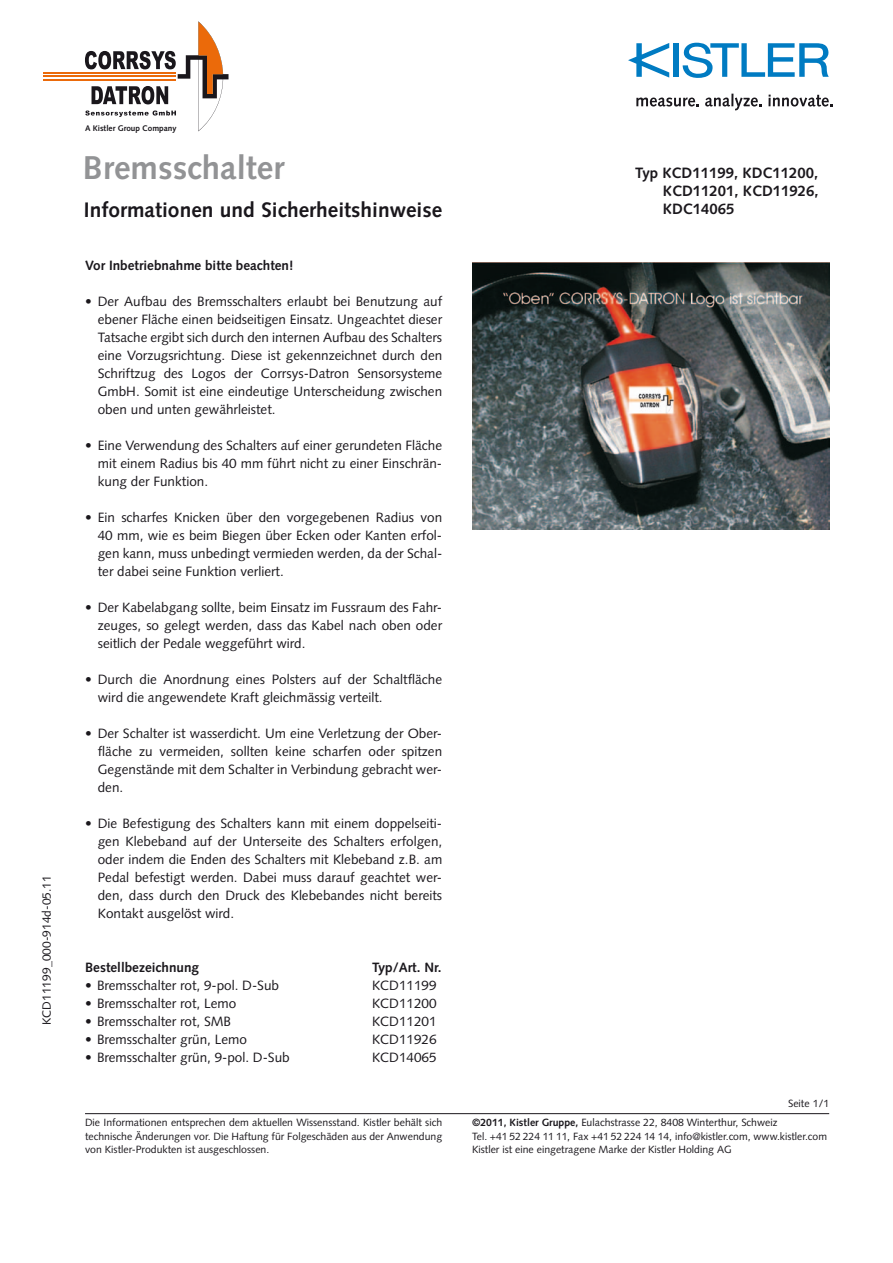
<style>
.page{position:relative;width:893px;height:1263px;background:#fff}
.page>*{position:absolute;margin:0;border:0;box-sizing:border-box;transform-origin:0 0}
.t1{font:700 33px "Syntax LT Std";color:#929395}
.t2{font:700 21px "Syntax LT Std";color:#1a171c}
.t3{font:700 15px/18px "Syntax LT Std";color:#1a171c;text-align:justify}
.t4{font:13.5px/18px "Syntax LT Std";color:#1a171c;text-align:justify}
.t5{font:700 13.5px "Syntax LT Std";color:#1a171c}
.t6{font:12px "Syntax LT Std";color:#1a171c}
.t7{font:10.5px/13.5px "Syntax LT Std";color:#1a171c}
.t8{font:700 8.25px "Syntax LT Std";color:#1a171c}
.s1{font-weight:700}
</style>
<div class="page">
<hr style="left:85px;top:1113px;width:744px;height:1px;background:#1a171c">
<div style="left:673px;top:43px;width:6px;height:34px;background:#007bc2"></div>
<svg style="left:683px;top:43px;width:146px;height:35px"></svg>
<svg style="left:628px;top:43px;width:41px;height:35px"></svg>
<svg style="left:636px;top:98px;width:63px;height:9px"></svg>
<svg style="left:705px;top:94px;width:57px;height:16px"></svg>
<svg style="left:768px;top:95px;width:65px;height:12px"></svg>
<hr style="left:43px;top:73px;width:133px;height:1px;background:#eb6a0a">
<hr style="left:43px;top:76px;width:133px;height:1px;background:#eb6a0a">
<hr style="left:43px;top:79px;width:133px;height:2px;background:#eb6a0a">
<svg style="left:85px;top:21px;width:144px;height:110px"></svg>
<img style="left:472px;top:262px;width:357px;height:267px">
<p class="t6" style="left:39px;top:1025px;width:151px;rotate:-90deg">KCD11199_000-914d-05.11</p>
<p class="t8" style="left:85px;top:123px;width:93px">A Kistler Group Company</p>
<h1 class="t1" style="left:83px;top:149px;width:203px">Bremsschalter</h1>
<h2 class="t2" style="left:84px;top:197px;width:360px">Informationen und Sicherheitshinweise</h2>
<p class="t5" style="left:85px;top:258px;width:210px">Vor Inbetriebnahme bitte beachten!</p>
<p class="t4" style="left:98px;top:292px;width:346px;text-indent:-13px">• Der Aufbau des Bremsschalters erlaubt bei Benutzung auf ebener Fläche einen beidseitigen Einsatz. Ungeachtet dieser Tatsache ergibt sich durch den internen Aufbau des Schalters eine Vorzugsrichtung. Diese ist gekennzeichnet durch den Schriftzug des Logos der Corrsys-Datron Sensorsysteme GmbH. Somit ist eine eindeutige Unterscheidung zwischen oben und unten gewährleistet.</p>
<p class="t4" style="left:98px;top:436px;width:346px;text-indent:-13px">• Eine Verwendung des Schalters auf einer gerundeten Fläche mit einem Radius bis 40 mm führt nicht zu einer Einschrän&shy;kung der Funktion.</p>
<p class="t4" style="left:98px;top:508px;width:346px;text-indent:-13px">• Ein scharfes Knicken über den vorgegebenen Radius von 40 mm, wie es beim Biegen über Ecken oder Kanten erfol&shy;gen kann, muss unbedingt vermieden werden, da der Schal&shy;ter dabei seine Funktion verliert.</p>
<p class="t4" style="left:98px;top:598px;width:346px;text-align:left;text-indent:-13px">• Der Kabelabgang sollte, beim Einsatz im Fussraum des Fahr&shy;zeuges, so gelegt werden, dass das Kabel nach oben oder seitlich der Pedale weggeführt wird.</p>
<p class="t4" style="left:98px;top:670px;width:346px;text-indent:-13px">• Durch die Anordnung eines Polsters auf der Schaltfläche wird die angewendete Kraft gleichmässig verteilt.</p>
<p class="t4" style="left:98px;top:724px;width:346px;text-align:left;text-indent:-13px">• Der Schalter ist wasserdicht. Um eine Verletzung der Ober&shy;fläche zu vermeiden, sollten keine scharfen oder spitzen Gegenstände mit dem Schalter in Verbindung gebracht wer&shy;den.</p>
<p class="t4" style="left:98px;top:814px;width:346px;text-indent:-13px">• Die Befestigung des Schalters kann mit einem doppelseiti&shy;gen Klebeband auf der Unterseite des Schalters erfolgen, oder indem die Enden des Schalters mit Klebeband z.B. am Pedal befestigt werden. Dabei muss darauf geachtet wer&shy;den, dass durch den Druck des Klebebandes nicht bereits Kontakt ausgelöst wird.</p>
<p class="t5" style="left:85px;top:960px;width:116px">Bestellbezeichnung</p>
<p class="t5" style="left:372px;top:960px;width:71px">Typ/Art. Nr.</p>
<p class="t4" style="left:85px;top:976px;width:196px">• Bremsschalter rot, 9-pol. D-Sub</p>
<p class="t4" style="left:372px;top:976px;width:66px">KCD11199</p>
<p class="t4" style="left:85px;top:994px;width:153px">• Bremsschalter rot, Lemo</p>
<p class="t4" style="left:372px;top:994px;width:66px">KCD11200</p>
<p class="t4" style="left:85px;top:1012px;width:147px">• Bremsschalter rot, SMB</p>
<p class="t4" style="left:372px;top:1012px;width:66px">KCD11201</p>
<p class="t4" style="left:85px;top:1030px;width:163px">• Bremsschalter grün, Lemo</p>
<p class="t4" style="left:372px;top:1030px;width:66px">KCD11926</p>
<p class="t4" style="left:85px;top:1048px;width:206px">• Bremsschalter grün, 9-pol. D-Sub</p>
<p class="t4" style="left:372px;top:1048px;width:66px">KCD14065</p>
<p class="t7" style="left:85px;top:1116px;width:359px;text-align:justify">Die Informationen entsprechen dem aktuellen Wissensstand. Kistler behält sich technische Änderungen vor. Die Haftung für Folgeschäden aus der Anwendung von Kistler-Produkten ist ausgeschlossen.</p>
<p class="t3" style="left:663px;top:164px;width:157px;text-indent:-28px">Typ KCD11199, KDC11200, KCD11201, KCD11926, KDC14065</p>
<p class="t7" style="left:788px;top:1097px;width:43px">Seite 1/1</p>
<p class="t7" style="left:472px;top:1116px;width:356px"><span class="s1">©2011, Kistler Gruppe,</span> Eulachstrasse 22, 8408 Winterthur, Schweiz<br>Tel. +41 52 224 11 11, Fax +41 52 224 14 14, info@kistler.com, www.kistler.com<br>Kistler ist eine eingetragene Marke der Kistler Holding AG</p>
</div>
